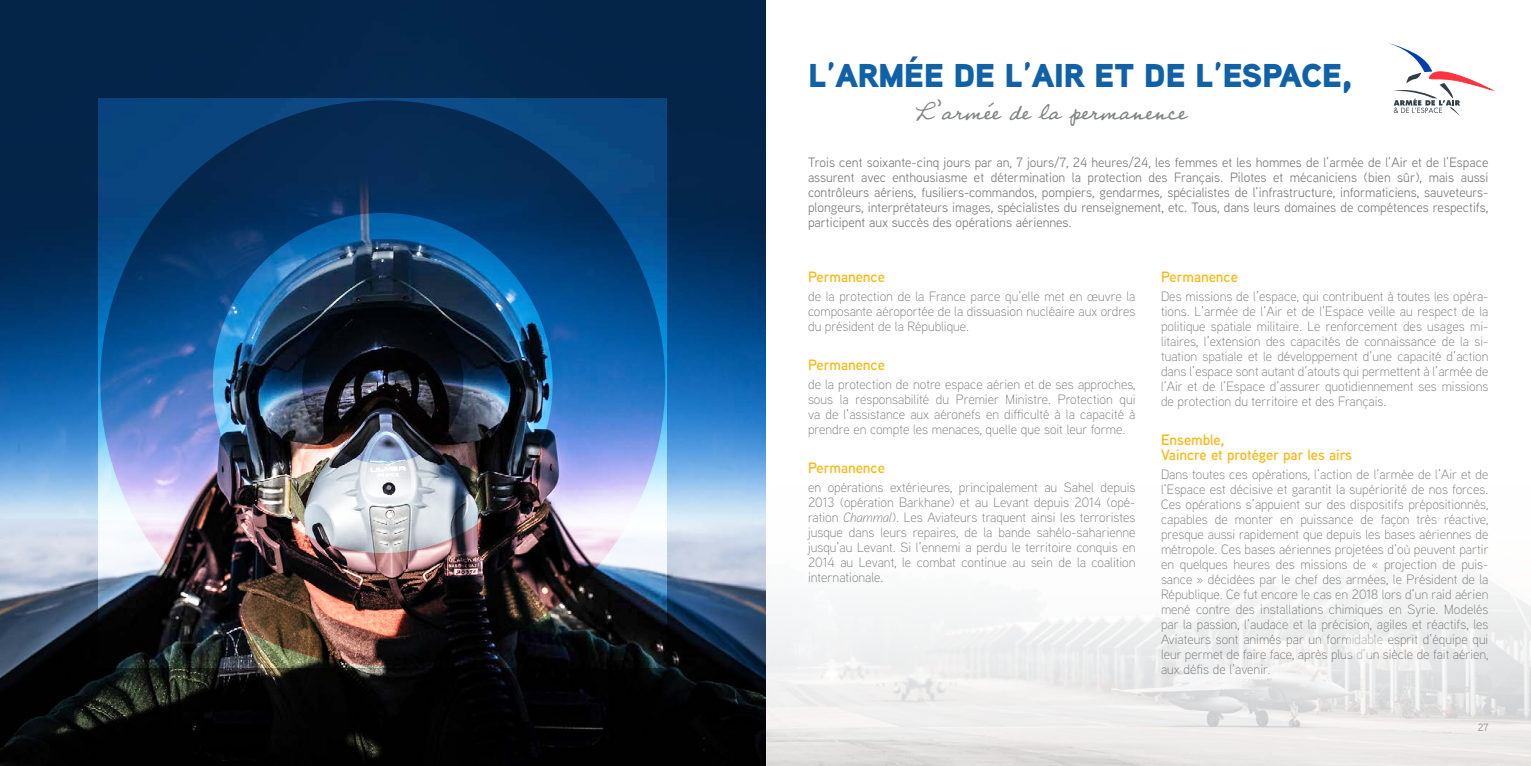
<style>
.page{position:relative;width:1531px;height:766px;background:#fff}
.page>*{position:absolute;margin:0;border:0;box-sizing:border-box;transform-origin:0 0}
.t1{font:900 33px "Aaux Next";letter-spacing:-.015em;color:#1061a6}
.t2{font:27px "Professor";color:#828485}
.t3{font:600 15px/15px "Aaux Next";color:#fcb814}
.t4{font:300 13.5px/15px "Aaux Next";color:#777879;text-align:justify}
.t5{font:13.5px/15px "Aaux Next";color:#777879;text-align:justify}
.t6{font:10.5px "Aaux Next";color:#777879}
.s1{font-style:italic}
</style>
<div class="page">
<img style="left:766px;top:578px;width:765px;height:187px">
<img style="left:0;top:0;width:765px;height:765px">
<svg style="left:1389px;top:43px;width:103px;height:73px"></svg>
<img style="left:1330px;top:608px;width:87px;height:68px">
<div style="left:100px;top:100px;width:565px;height:565px;border:112px solid #ef3e2e;border-radius:50%"></div>
<svg style="left:302px;top:302px;width:161px;height:161px;background:#1e212a"></svg>
<p class="t1" style="left:808px;top:51px;width:546px">L’ARMÉE DE L’AIR ET DE L’ESPACE,</p>
<p class="t2" style="left:916px;top:94px;width:272px">L’armée de la permanence</p>
<p class="t5" style="left:808px;top:154px;width:682px">Trois cent soixante-cinq jours par an, 7 jours/7, 24 heures/24, les femmes et les hommes de l’armée de l’Air et de l’Espace assurent avec enthousiasme et détermination la protection des Français. Pilotes et mécaniciens (bien sûr), mais aussi contrôleurs aériens, fusiliers-commandos, pompiers, gendarmes, spécialistes de l’infrastructure, informaticiens, sauveteurs&shy;plongeurs, interprétateurs images, spécialistes du renseignement, etc. Tous, dans leurs domaines de compétences respectifs, participent aux succès des opérations aériennes.</p>
<p class="t3" style="left:808px;top:269px;width:78px">Permanence</p>
<p class="t4" style="left:808px;top:288px;width:329px">de la protection de la France parce qu’elle met en œuvre la composante aéroportée de la dissuasion nucléaire aux ordres du président de la République.</p>
<p class="t3" style="left:808px;top:357px;width:78px">Permanence</p>
<p class="t4" style="left:808px;top:376px;width:329px">de la protection de notre espace aérien et de ses approches, sous la responsabilité du Premier Ministre. Protection qui va de l’assistance aux aéronefs en difficulté à la capacité à prendre en compte les menaces, quelle que soit leur forme.</p>
<p class="t3" style="left:808px;top:459px;width:78px">Permanence</p>
<p class="t4" style="left:808px;top:479px;width:329px">en opérations extérieures, principalement au Sahel depuis 2013 (opération Barkhane) et au Levant depuis 2014 (opé&shy;ration <span class="s1">Chammal</span>). Les Aviateurs traquent ainsi les terroristes jusque dans leurs repaires, de la bande sahélo-saharienne jusqu’au Levant. Si l’ennemi a perdu le territoire conquis en 2014 au Levant, le combat continue au sein de la coalition internationale.</p>
<p class="t3" style="left:1161px;top:269px;width:78px">Permanence</p>
<p class="t4" style="left:1161px;top:288px;width:329px">Des missions de l’espace, qui contribuent à toutes les opéra&shy;tions. L’armée de l’Air et de l’Espace veille au respect de la politique spatiale militaire. Le renforcement des usages mi&shy;litaires, l’extension des capacités de connaissance de la si&shy;tuation spatiale et le développement d’une capacité d’action dans l’espace sont autant d’atouts qui permettent à l’armée de l’Air et de l’Espace d’assurer quotidiennement ses missions de protection du territoire et des Français.</p>
<p class="t3" style="left:1161px;top:432px;width:192px">Ensemble,<br>Vaincre et protéger par les airs</p>
<p class="t4" style="left:1161px;top:466px;width:329px">Dans toutes ces opérations, l’action de l’armée de l’Air et de l’Espace est décisive et garantit la supériorité de nos forces.<br>Ces opérations s’appuient sur des dispositifs prépositionnés, capables de monter en puissance de façon très réactive, presque aussi rapidement que depuis les bases aériennes de métropole. Ces bases aériennes projetées d’où peuvent partir en quelques heures des missions de « projection de puis&shy;sance » décidées par le chef des armées, le Président de la République. Ce fut encore le cas en 2018 lors d’un raid aérien mené contre des installations chimiques en Syrie. Modelés par la passion, l’audace et la précision, agiles et réactifs, les Aviateurs sont animés par un formidable esprit d’équipe qui leur permet de faire face, après plus d’un siècle de fait aérien, aux défis de l’avenir.</p>
<p class="t6" style="left:1477px;top:719px;width:12px">27</p>
</div>
